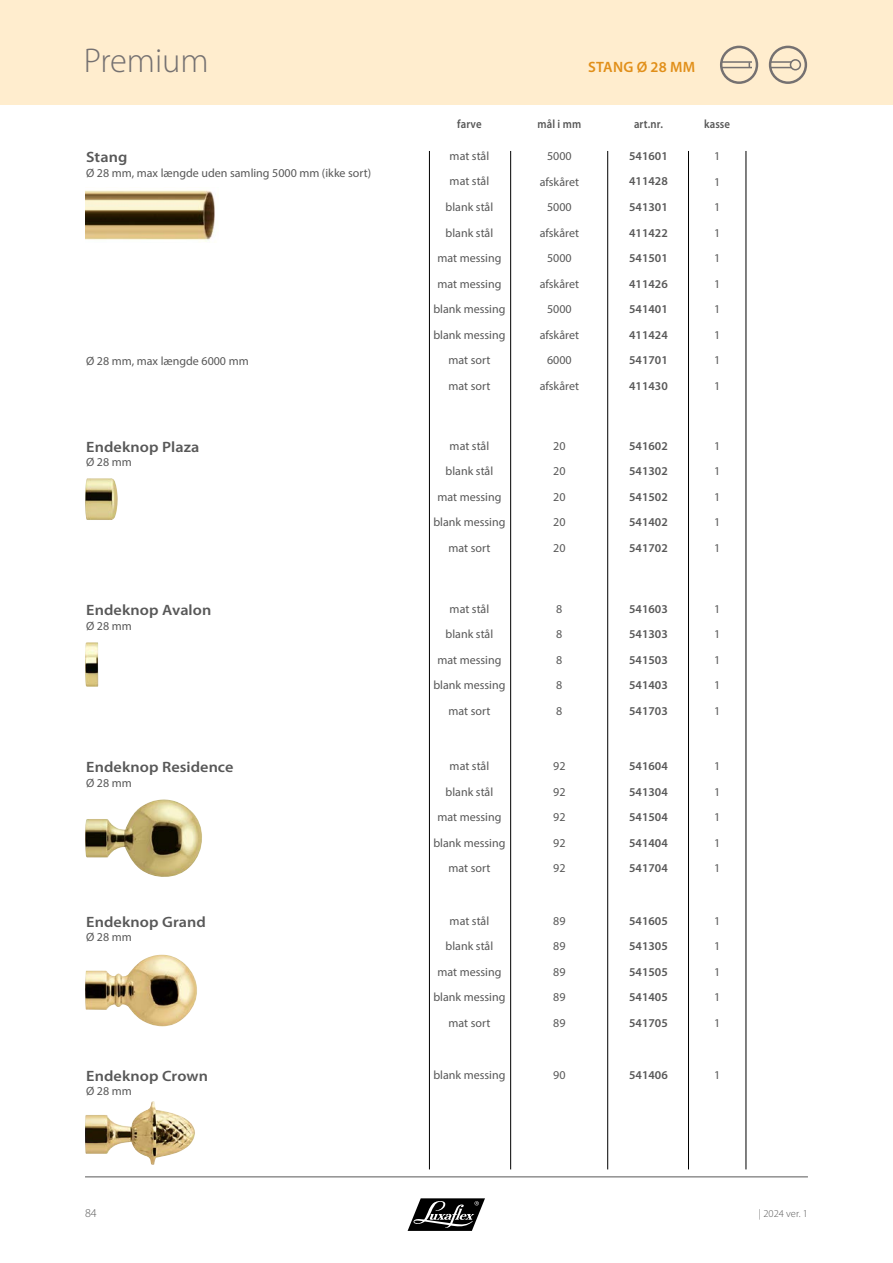
<style>
.page{position:relative;width:893px;height:1263px;background:#fff}
.page>*{position:absolute;margin:0;border:0;box-sizing:border-box;transform-origin:0 0}
.t1{font:300 34.5px "Myriad Pro";color:#757171}
.t2{font:600 15px "Myriad Pro";letter-spacing:.005em;color:#585858;scale:1.08 1}
.t3{font:600 15px "Myriad Pro";letter-spacing:.02em;color:#e18f19}
.t4{font:12px/25.5px "Myriad Pro";color:#585858}
.t5{font:600 12px/25.5px "Myriad Pro";color:#585858}
.t6{font:600 12px "Myriad Pro";color:#585858;scale:.9 1}
.t7{font:300 12px "Myriad Pro";color:#585858}
.t8{font:300 10.5px "Myriad Pro";color:#585858}
</style>
<div class="page">
<hr style="left:85px;top:1176px;width:723px;height:1px;background:#585858">
<div style="left:0;top:0;width:893px;height:104px;background:#ffedce"></div>
<svg style="left:408px;top:1198px;width:77px;height:33px"></svg>
<div style="left:720px;top:46px;width:38px;height:38px;border:2px solid #757171;border-radius:50%"></div>
<hr style="left:721px;top:61px;width:31px;height:2px;background:#757171">
<hr style="left:721px;top:67px;width:31px;height:1px;background:#757171">
<div style="left:769px;top:46px;width:38px;height:38px;border:2px solid #757171;border-radius:50%"></div>
<div style="left:790px;top:59px;width:11px;height:11px;border:2px solid #757171;border-radius:50%"></div>
<hr style="left:771px;top:61px;width:20px;height:2px;background:#757171">
<svg style="left:771px;top:67px;width:20px;height:1px"></svg>
<img style="left:85px;top:478px;width:33px;height:42px">
<img style="left:85px;top:642px;width:13px;height:45px">
<img style="left:85px;top:799px;width:117px;height:78px">
<img style="left:85px;top:955px;width:112px;height:71px">
<img style="left:85px;top:1101px;width:110px;height:64px">
<img style="left:85px;top:190px;width:130px;height:52px">
<hr style="left:746px;top:151px;width:1px;height:1018px;background:#000">
<hr style="left:688px;top:151px;width:1px;height:1018px;background:#000">
<hr style="left:607px;top:151px;width:1px;height:1018px;background:#000">
<hr style="left:510px;top:151px;width:1px;height:1018px;background:#000">
<hr style="left:429px;top:151px;width:1px;height:1018px;background:#000">
<h1 class="t1" style="left:84px;top:40px;width:126px">Premium</h1>
<p class="t3" style="left:588px;top:59px;width:109px">STANG Ø 28 MM</p>
<p class="t6" style="left:457px;top:117px;width:29px">farve</p>
<p class="t6" style="left:537px;top:117px;width:50px">mål i mm</p>
<p class="t6" style="left:634px;top:117px;width:34px">art.nr.</p>
<p class="t6" style="left:704px;top:117px;width:30px">kasse</p>
<p class="t2" style="left:86px;top:149px;width:39px">Stang</p>
<p class="t4" style="left:86px;top:160px;width:286px">Ø 28 mm, max længde uden samling 5000 mm (ikke sort)</p>
<p class="t4" style="left:450px;top:143px;width:41px">mat stål</p>
<p class="t4" style="left:450px;top:169px;width:41px">mat stål</p>
<p class="t4" style="left:547px;top:143px;width:26px">5000</p>
<p class="t4" style="left:540px;top:169px;width:41px">afskåret</p>
<p class="t5" style="left:629px;top:143px;width:40px">541601</p>
<p class="t5" style="left:629px;top:169px;width:40px">411428</p>
<p class="t4" style="left:714px;top:143px;width:8px">1</p>
<p class="t4" style="left:714px;top:169px;width:8px">1</p>
<p class="t4" style="left:446px;top:194px;width:49px">blank stål</p>
<p class="t4" style="left:547px;top:194px;width:26px">5000</p>
<p class="t5" style="left:629px;top:194px;width:40px">541301</p>
<p class="t4" style="left:714px;top:194px;width:8px">1</p>
<p class="t4" style="left:446px;top:220px;width:49px">blank stål</p>
<p class="t4" style="left:540px;top:220px;width:41px">afskåret</p>
<p class="t5" style="left:629px;top:220px;width:40px">411422</p>
<p class="t4" style="left:714px;top:220px;width:8px">1</p>
<p class="t4" style="left:437px;top:245px;width:65px">mat messing</p>
<p class="t4" style="left:547px;top:245px;width:26px">5000</p>
<p class="t5" style="left:629px;top:245px;width:40px">541501</p>
<p class="t4" style="left:714px;top:245px;width:8px">1</p>
<p class="t4" style="left:437px;top:271px;width:65px">mat messing</p>
<p class="t4" style="left:540px;top:271px;width:41px">afskåret</p>
<p class="t5" style="left:629px;top:271px;width:40px">411426</p>
<p class="t4" style="left:714px;top:271px;width:8px">1</p>
<p class="t4" style="left:433px;top:296px;width:73px">blank messing</p>
<p class="t4" style="left:547px;top:296px;width:26px">5000</p>
<p class="t5" style="left:629px;top:296px;width:40px">541401</p>
<p class="t4" style="left:714px;top:296px;width:8px">1</p>
<p class="t4" style="left:433px;top:322px;width:73px">blank messing</p>
<p class="t4" style="left:540px;top:322px;width:41px">afskåret</p>
<p class="t5" style="left:629px;top:322px;width:40px">411424</p>
<p class="t4" style="left:714px;top:322px;width:8px">1</p>
<p class="t4" style="left:86px;top:348px;width:164px">Ø 28 mm, max længde 6000 mm</p>
<p class="t4" style="left:449px;top:347px;width:43px">mat sort mat sort</p>
<p class="t4" style="left:540px;top:347px;width:41px;text-align:center">6000 afskåret</p>
<p class="t5" style="left:629px;top:347px;width:40px">541701<br>411430</p>
<p class="t4" style="left:714px;top:347px;width:8px">1<br>1</p>
<p class="t2" style="left:86px;top:439px;width:106px">Endeknop Plaza</p>
<p class="t4" style="left:86px;top:449px;width:47px">Ø 28 mm</p>
<p class="t4" style="left:450px;top:433px;width:41px">mat stål</p>
<p class="t4" style="left:446px;top:458px;width:49px">blank stål</p>
<p class="t4" style="left:553px;top:433px;width:14px">20</p>
<p class="t4" style="left:553px;top:458px;width:14px">20</p>
<p class="t5" style="left:629px;top:433px;width:40px">541602</p>
<p class="t5" style="left:629px;top:459px;width:40px">541302</p>
<p class="t4" style="left:714px;top:433px;width:8px">1</p>
<p class="t4" style="left:714px;top:458px;width:8px">1</p>
<p class="t4" style="left:437px;top:484px;width:65px">mat messing</p>
<p class="t4" style="left:553px;top:484px;width:14px">20</p>
<p class="t5" style="left:629px;top:484px;width:40px">541502</p>
<p class="t4" style="left:714px;top:484px;width:8px">1</p>
<p class="t4" style="left:433px;top:509px;width:73px">blank messing</p>
<p class="t4" style="left:553px;top:509px;width:14px">20</p>
<p class="t5" style="left:629px;top:510px;width:40px">541402</p>
<p class="t4" style="left:714px;top:509px;width:8px">1</p>
<p class="t4" style="left:449px;top:535px;width:43px">mat sort</p>
<p class="t4" style="left:553px;top:535px;width:14px">20</p>
<p class="t5" style="left:629px;top:535px;width:40px">541702</p>
<p class="t4" style="left:714px;top:535px;width:8px">1</p>
<p class="t2" style="left:86px;top:602px;width:117px">Endeknop Avalon</p>
<p class="t4" style="left:86px;top:612px;width:47px">Ø 28 mm</p>
<p class="t4" style="left:450px;top:596px;width:41px">mat stål</p>
<p class="t4" style="left:446px;top:621px;width:49px">blank stål</p>
<p class="t4" style="left:556px;top:596px;width:8px">8</p>
<p class="t4" style="left:556px;top:621px;width:8px">8</p>
<p class="t5" style="left:629px;top:596px;width:40px">541603</p>
<p class="t5" style="left:629px;top:622px;width:40px">541303</p>
<p class="t4" style="left:714px;top:596px;width:8px">1</p>
<p class="t4" style="left:714px;top:621px;width:8px">1</p>
<p class="t4" style="left:437px;top:647px;width:65px">mat messing</p>
<p class="t4" style="left:556px;top:647px;width:8px">8</p>
<p class="t5" style="left:629px;top:647px;width:40px">541503</p>
<p class="t4" style="left:714px;top:647px;width:8px">1</p>
<p class="t4" style="left:433px;top:672px;width:73px">blank messing</p>
<p class="t4" style="left:556px;top:672px;width:8px">8</p>
<p class="t5" style="left:629px;top:673px;width:40px">541403</p>
<p class="t4" style="left:714px;top:672px;width:8px">1</p>
<p class="t4" style="left:449px;top:698px;width:43px">mat sort</p>
<p class="t4" style="left:556px;top:698px;width:8px">8</p>
<p class="t5" style="left:629px;top:698px;width:40px">541703</p>
<p class="t4" style="left:714px;top:698px;width:8px">1</p>
<p class="t2" style="left:86px;top:759px;width:138px">Endeknop Residence</p>
<p class="t4" style="left:86px;top:770px;width:47px">Ø 28 mm</p>
<p class="t4" style="left:450px;top:753px;width:41px">mat stål</p>
<p class="t4" style="left:446px;top:779px;width:49px">blank stål</p>
<p class="t4" style="left:553px;top:753px;width:14px">92</p>
<p class="t4" style="left:553px;top:779px;width:14px">92</p>
<p class="t5" style="left:629px;top:754px;width:40px">541604</p>
<p class="t5" style="left:629px;top:779px;width:40px">541304</p>
<p class="t4" style="left:714px;top:753px;width:8px">1</p>
<p class="t4" style="left:714px;top:779px;width:8px">1</p>
<p class="t4" style="left:437px;top:804px;width:65px">mat messing</p>
<p class="t4" style="left:553px;top:804px;width:14px">92</p>
<p class="t5" style="left:629px;top:805px;width:40px">541504</p>
<p class="t4" style="left:714px;top:804px;width:8px">1</p>
<p class="t4" style="left:433px;top:830px;width:73px">blank messing</p>
<p class="t4" style="left:553px;top:830px;width:14px">92</p>
<p class="t5" style="left:629px;top:830px;width:40px">541404</p>
<p class="t4" style="left:714px;top:830px;width:8px">1</p>
<p class="t4" style="left:449px;top:855px;width:43px">mat sort</p>
<p class="t4" style="left:553px;top:855px;width:14px">92</p>
<p class="t5" style="left:629px;top:856px;width:40px">541704</p>
<p class="t4" style="left:714px;top:855px;width:8px">1</p>
<p class="t2" style="left:86px;top:914px;width:112px">Endeknop Grand</p>
<p class="t4" style="left:86px;top:924px;width:47px">Ø 28 mm</p>
<p class="t4" style="left:450px;top:908px;width:41px">mat stål</p>
<p class="t4" style="left:446px;top:933px;width:49px">blank stål</p>
<p class="t4" style="left:553px;top:908px;width:14px">89</p>
<p class="t4" style="left:553px;top:933px;width:14px">89</p>
<p class="t5" style="left:629px;top:908px;width:40px">541605</p>
<p class="t5" style="left:629px;top:934px;width:40px">541305</p>
<p class="t4" style="left:714px;top:908px;width:8px">1</p>
<p class="t4" style="left:714px;top:933px;width:8px">1</p>
<p class="t4" style="left:437px;top:959px;width:65px">mat messing</p>
<p class="t4" style="left:553px;top:959px;width:14px">89</p>
<p class="t5" style="left:629px;top:959px;width:40px">541505</p>
<p class="t4" style="left:714px;top:959px;width:8px">1</p>
<p class="t4" style="left:433px;top:984px;width:73px">blank messing</p>
<p class="t4" style="left:553px;top:984px;width:14px">89</p>
<p class="t5" style="left:629px;top:985px;width:40px">541405</p>
<p class="t4" style="left:714px;top:984px;width:8px">1</p>
<p class="t4" style="left:449px;top:1010px;width:43px">mat sort</p>
<p class="t4" style="left:553px;top:1010px;width:14px">89</p>
<p class="t5" style="left:629px;top:1010px;width:40px">541705</p>
<p class="t4" style="left:714px;top:1010px;width:8px">1</p>
<p class="t2" style="left:86px;top:1067px;width:114px">Endeknop Crown</p>
<p class="t4" style="left:86px;top:1078px;width:47px">Ø 28 mm</p>
<p class="t4" style="left:433px;top:1061px;width:73px">blank messing</p>
<p class="t4" style="left:553px;top:1061px;width:14px">90</p>
<p class="t5" style="left:629px;top:1062px;width:40px">541406</p>
<p class="t4" style="left:714px;top:1061px;width:8px">1</p>
<p class="t7" style="left:85px;top:1205px;width:13px">84</p>
<p class="t8" style="left:759px;top:1207px;width:50px">| 2024 ver. 1</p>
</div>
